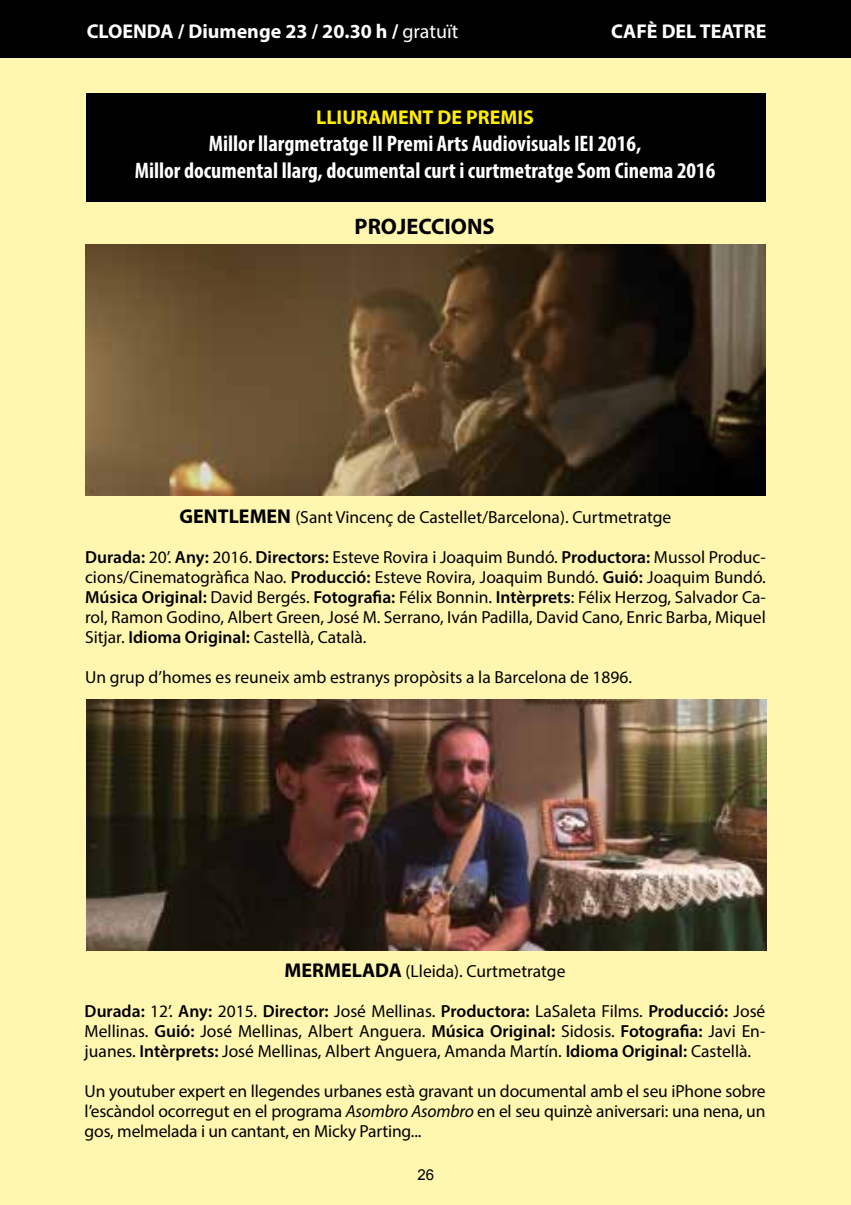
<style>
.page{position:relative;width:851px;height:1205px;background:#fff}
.page>*{position:absolute;margin:0;border:0;box-sizing:border-box;transform-origin:0 0}
.t1{font:700 condensed 22.5px/27px "Myriad Pro";color:#fff;text-align:center}
.t2{font:700 22.5px "Myriad Pro";color:#000}
.t3{font:700 20px "Myriad Pro";color:#fff}
.t4{font:700 20px "Myriad Pro";color:#ffed00}
.t5{font:17.5px/20px "Myriad Pro";color:#000;text-align:justify}
.t6{font:15px "Arial";color:#000}
.s1{font-weight:400}
.s2{font-weight:700;font-size:20px}
.s3{font-weight:600}
.s4{font-style:italic}
</style>
<div class="page">
<hr style="left:850px;top:52px;width:1px;height:1153px;background:#fff7b0">
<div style="left:0;top:0;width:850px;height:1205px;background:#fff7b0"></div>
<div style="left:86px;top:94px;width:679px;height:108px;background:#000"></div>
<div style="left:0;top:0;width:850px;height:58px;background:#000"></div>
<hr style="left:850px;top:0;width:1px;height:58px;background:#000">
<img style="left:86px;top:244px;width:679px;height:251px">
<img style="left:86px;top:700px;width:680px;height:251px">
<p class="t3" style="left:87px;top:18px;width:373px">CLOENDA / Diumenge 23 / 20.30 h / <span class="s1">gratuït</span></p>
<p class="t3" style="left:611px;top:18px;width:157px">CAFÈ DEL TEATRE</p>
<p class="t4" style="left:316px;top:104px;width:219px">LLIURAMENT DE PREMIS</p>
<p class="t1" style="left:135px;top:129px;width:582px">Millor llargmetratge II Premi Arts Audiovisuals IEI 2016,<br>Millor documental llarg, documental curt i curtmetratge Som Cinema 2016</p>
<p class="t2" style="left:354px;top:212px;width:142px">PROJECCIONS</p>
<p class="t5" style="left:180px;top:507px;width:493px"><span class="s2">GENTLEMEN</span> (Sant Vincenç de Castellet/Barcelona). Curtmetratge</p>
<p class="t5" style="left:85px;top:547px;width:682px"><span class="s3">Durada:</span> 20’. <span class="s3">Any:</span> 2016. <span class="s3">Directors:</span> Esteve Rovira i Joaquim Bundó. <span class="s3">Productora:</span> Mussol Produc&shy;cions/Cinematogràfica Nao. <span class="s3">Producció:</span> Esteve Rovira, Joaquim Bundó. <span class="s3">Guió:</span> Joaquim Bundó.<br><span class="s3">Música Original:</span> David Bergés. <span class="s3">Fotografia:</span> Félix Bonnin. <span class="s3">Intèrprets</span>: Félix Herzog, Salvador Ca&shy;rol, Ramon Godino, Albert Green, José M. Serrano, Iván Padilla, David Cano, Enric Barba, Miquel Sitjar. <span class="s3">Idioma Original:</span> Castellà, Català.</p>
<p class="t5" style="left:85px;top:667px;width:548px">Un grup d’homes es reuneix amb estranys propòsits a la Barcelona de 1896.</p>
<p class="t5" style="left:284px;top:960px;width:282px"><span class="s2">MERMELADA</span> (Lleida). Curtmetratge</p>
<p class="t5" style="left:85px;top:1000px;width:682px"><span class="s3">Durada:</span> 12’. <span class="s3">Any:</span> 2015. <span class="s3">Director:</span> José Mellinas. <span class="s3">Productora:</span> LaSaleta Films. <span class="s3">Producció:</span> José Mellinas. <span class="s3">Guió:</span> José Mellinas, Albert Anguera. <span class="s3">Música Original:</span> Sidosis. <span class="s3">Fotografia:</span> Javi En&shy;juanes. <span class="s3">Intèrprets:</span> José Mellinas, Albert Anguera, Amanda Martín. <span class="s3">Idioma Original:</span> Castellà.</p>
<p class="t5" style="left:85px;top:1080px;width:682px">Un youtuber expert en llegendes urbanes està gravant un documental amb el seu iPhone sobre l’escàndol ocorregut en el programa <span class="s4">Asombro Asombro</span> en el seu quinzè aniversari: una nena, un gos, melmelada i un cantant, en Micky Parting...</p>
<p class="t6" style="left:417px;top:1157px;width:18px">26</p>
<p class="t6" style="left:417px;top:1165px;width:18px">26</p>
</div>
